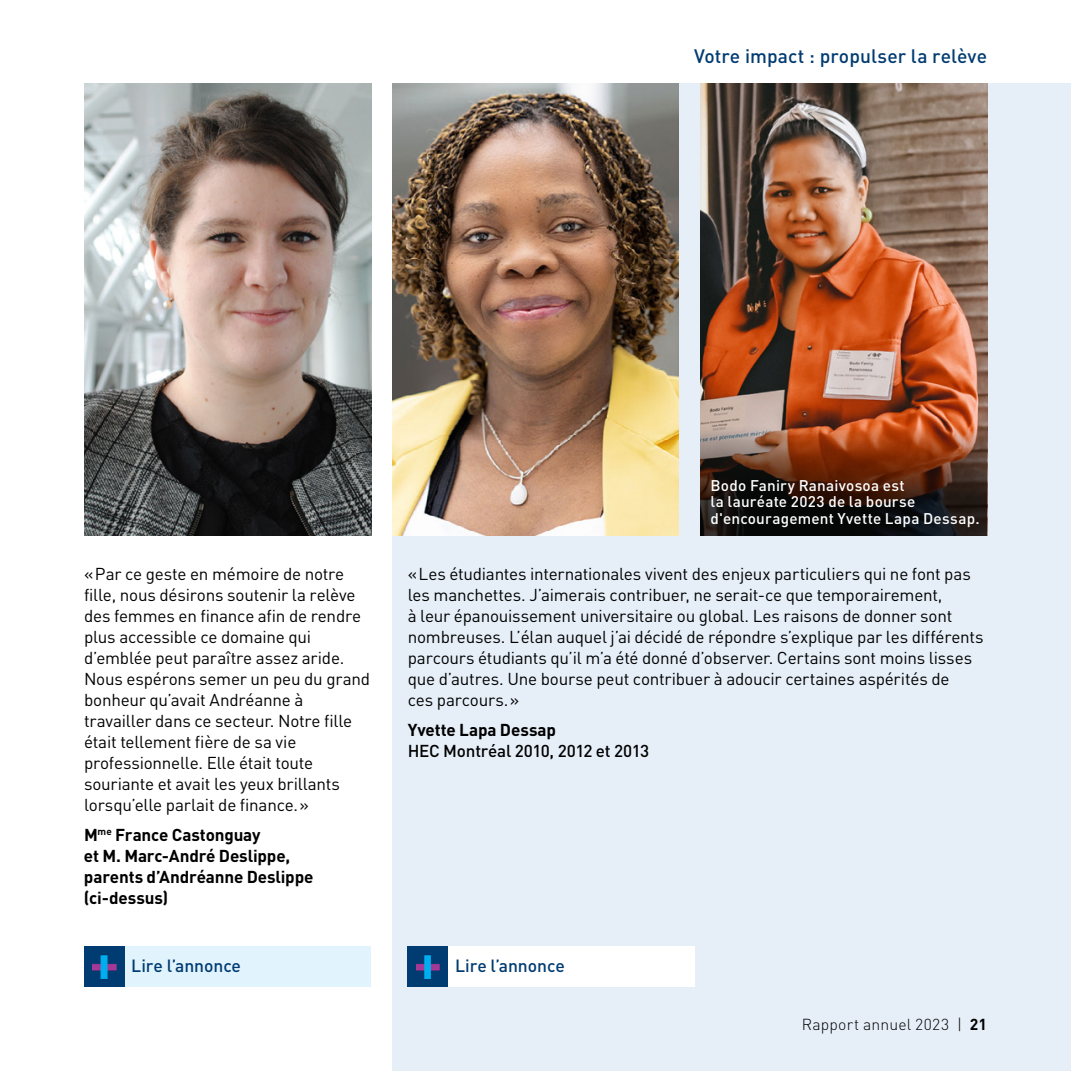
<style>
.page{position:relative;width:1071px;height:1071px;background:#fff}
.page>*{position:absolute;margin:0;border:0;box-sizing:border-box;transform-origin:0 0}
.t1{font:500 19.25px "DINOT";letter-spacing:.005em;color:#003b71}
.t2{font:500 17.5px "DINOT";letter-spacing:-.005em;color:#003b71}
.t3{font:17.15px/21px "DINOT";letter-spacing:-.01em;color:#000}
.t4{font:700 17.15px/21px "DINOT";letter-spacing:-.01em;color:#000}
.t5{font:500 17.15px "DINOT";letter-spacing:-.015em;color:#000}
.t6{font:300 15.75px "DINOT";letter-spacing:.01em;color:#000}
.t7{font:500 15.4px/16.6px "DINOT";letter-spacing:.015em;color:#fff}
.s1{font-weight:700}
</style>
<div class="page">
<hr style="left:0;top:0;width:1px;height:225px;background:#000">
<div style="left:392px;top:84px;width:679px;height:987px;background:#e6eff8"></div>
<img style="left:700px;top:84px;width:287px;height:313px">
<img style="left:84px;top:84px;width:287px;height:452px">
<img style="left:392px;top:84px;width:287px;height:452px">
<div style="left:448px;top:946px;width:247px;height:41px;background:#fff"></div>
<div style="left:408px;top:946px;width:40px;height:41px;background:#003b71"></div>
<img style="left:417px;top:955px;width:23px;height:24px">
<div style="left:124px;top:946px;width:247px;height:41px;background:#e1f4fd"></div>
<div style="left:84px;top:946px;width:40px;height:41px;background:#003b71"></div>
<img style="left:93px;top:955px;width:23px;height:24px">
<img style="left:700px;top:397px;width:287px;height:139px">
<p class="t1" style="left:694px;top:44px;width:294px">Votre impact : propulser la relève</p>
<p class="t3" style="left:84px;top:563px;width:288px">«Par ce geste en mémoire de notre fille, nous désirons soutenir la relève des femmes en finance afin de rendre plus accessible ce domaine qui d’emblée peut paraître assez aride.<br>Nous espérons semer un peu du grand bonheur qu’avait Andréanne à travailler dans ce secteur. Notre fille était tellement fière de sa vie professionnelle. Elle était toute souriante et avait les yeux brillants lorsqu’elle parlait de finance.»</p>
<p class="t4" style="left:84px;top:824px;width:231px">M<sup>me</sup> France Castonguay<br>et M. Marc-André Deslippe, parents d’Andréanne Deslippe (ci-dessus)</p>
<p class="t7" style="left:711px;top:477px;width:271px">Bodo Faniry Ranaivosoa est<br>la lauréate 2023 de la bourse d'encouragement Yvette Lapa Dessap.</p>
<p class="t3" style="left:408px;top:563px;width:577px">«Les étudiantes internationales vivent des enjeux particuliers qui ne font pas les manchettes. J’aimerais contribuer, ne serait-ce que temporairement,<br>à leur épanouissement universitaire ou global. Les raisons de donner sont nombreuses. L’élan auquel j’ai décidé de répondre s’explique par les différents parcours étudiants qu’il m’a été donné d’observer. Certains sont moins lisses que d’autres. Une bourse peut contribuer à adoucir certaines aspérités de<br>ces parcours.»</p>
<p class="t4" style="left:408px;top:719px;width:150px">Yvette Lapa Dessap</p>
<p class="t5" style="left:408px;top:740px;width:243px">HEC Montréal 2010, 2012 et 2013</p>
<p class="t2" style="left:131px;top:955px;width:111px">Lire l’annonce</p>
<p class="t2" style="left:455px;top:955px;width:111px">Lire l’annonce</p>
<p class="t6" style="left:802px;top:1014px;width:187px">Rapport annuel 2023 | <span class="s1">21</span></p>
</div>
